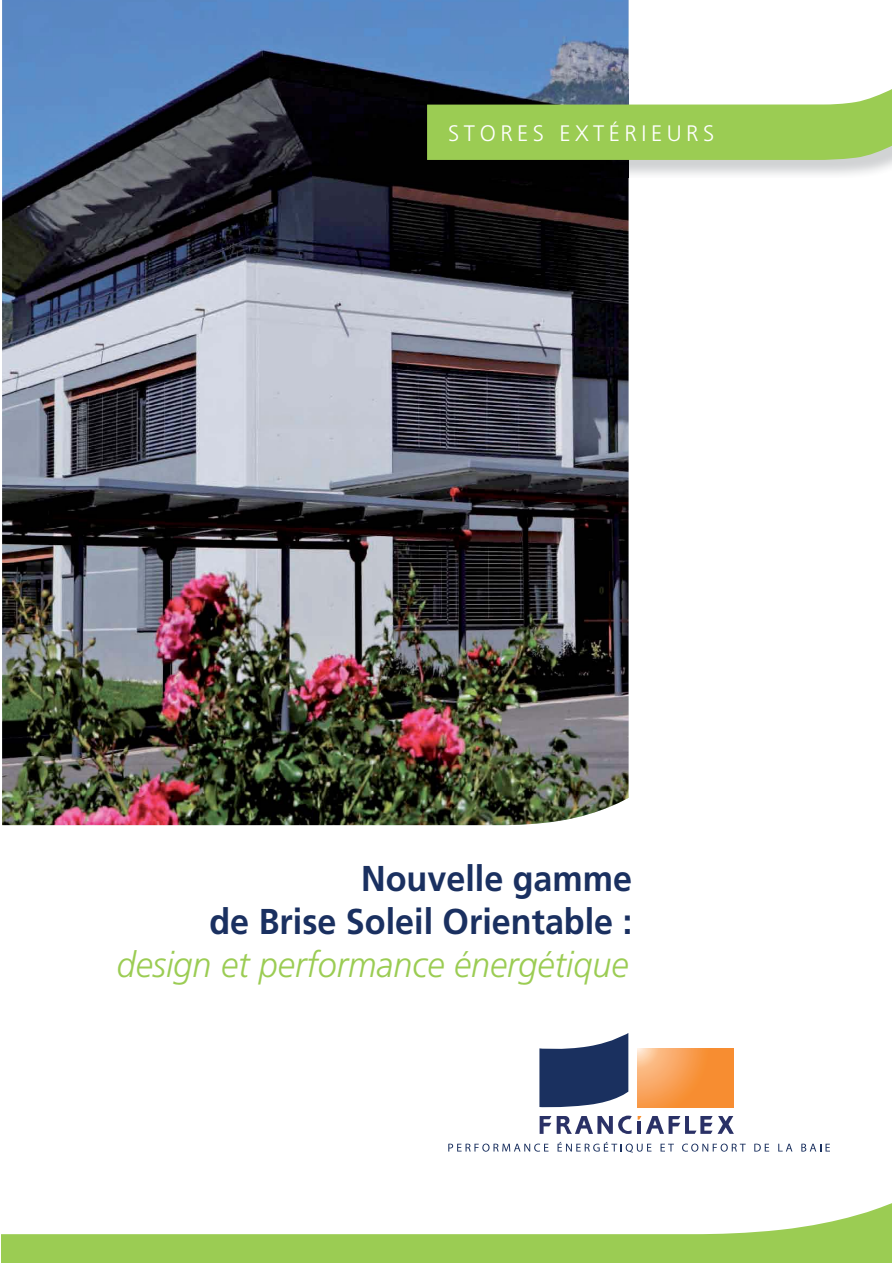
<style>
.page{position:relative;width:893px;height:1263px;background:#fff}
.page>*{position:absolute;margin:0;border:0;box-sizing:border-box;transform-origin:0 0}
.t1{font:700 35.85px/43px "Frutiger";color:#1a3060;text-align:right;scale:.95 1}
.t2{font:italic 300 35.85px "Frutiger";color:#9bcc53;scale:.95 1}
.t3{font:300 22.35px "Frutiger";letter-spacing:.2em;color:#fff}
</style>
<div class="page">
<svg style="left:539px;top:1033px;width:89px;height:75px"></svg>
<svg style="left:448px;top:1144px;width:100px;height:8px"></svg>
<svg style="left:557px;top:1142px;width:94px;height:11px"></svg>
<svg style="left:660px;top:1144px;width:14px;height:8px"></svg>
<svg style="left:682px;top:1144px;width:64px;height:8px"></svg>
<svg style="left:754px;top:1144px;width:15px;height:8px"></svg>
<svg style="left:778px;top:1144px;width:14px;height:8px"></svg>
<svg style="left:801px;top:1144px;width:29px;height:8px"></svg>
<svg style="left:637px;top:1049px;width:97px;height:58px;background:#f89c4d"></svg>
<svg style="left:540px;top:1116px;width:11px;height:18px"></svg>
<svg style="left:557px;top:1116px;width:75px;height:18px"></svg>
<svg style="left:638px;top:1116px;width:96px;height:18px"></svg>
<img style="left:2px;top:0;width:626px;height:825px">
<img style="left:429px;top:160px;width:462px;height:17px">
<svg style="left:427px;top:78px;width:464px;height:82px"></svg>
<svg style="left:1px;top:1203px;width:890px;height:60px;fill:#9bcc53"></svg>
<p class="t3" style="left:448px;top:124px;width:267px">STORES EXTÉRIEURS</p>
<p class="t1" style="left:209px;top:860px;width:446px">Nouvelle gamme<br>de Brise Soleil Orientable :</p>
<p class="t2" style="left:117px;top:950px;width:540px">design et performance énergétique</p>
</div>
